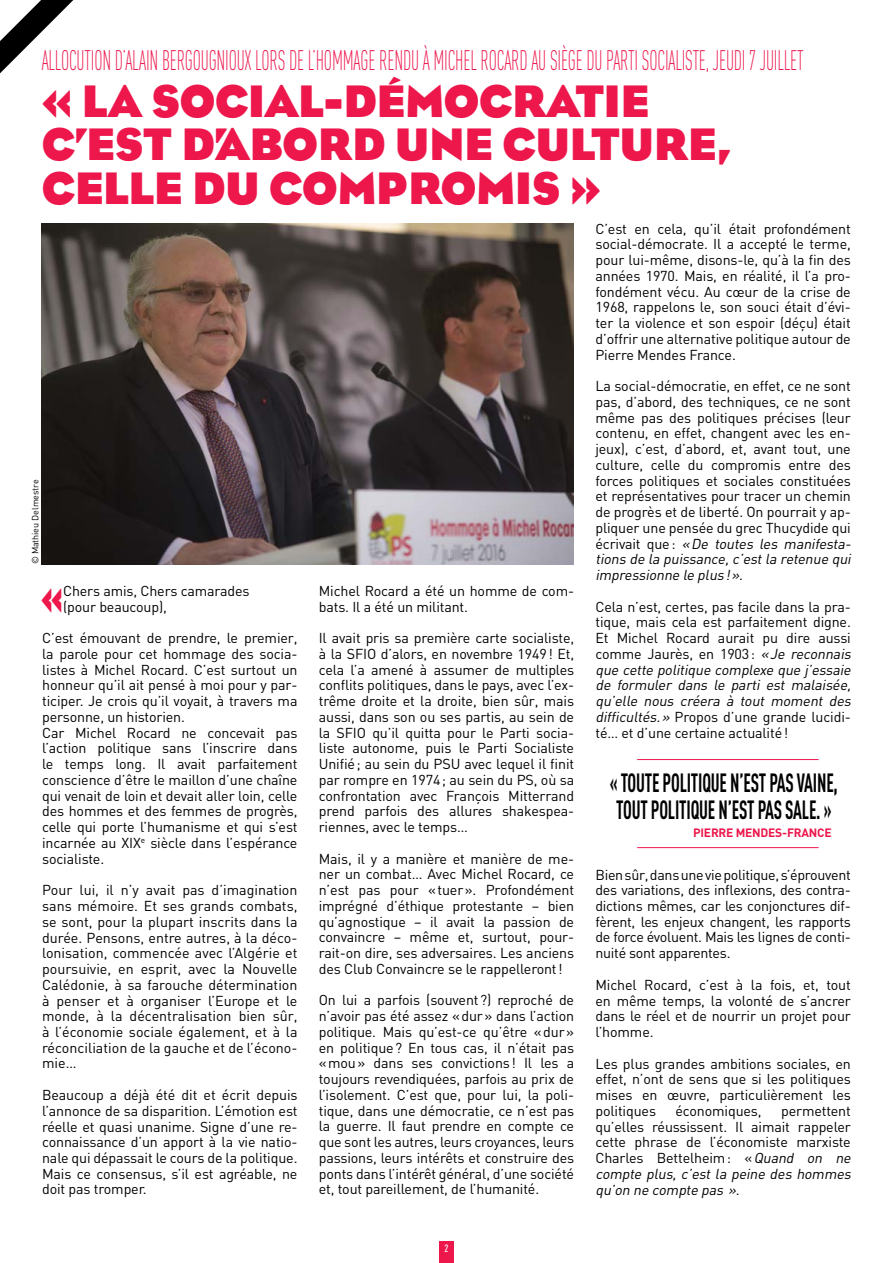
<style>
.page{position:relative;width:893px;height:1263px;background:#fff}
.page>*{position:absolute;margin:0;border:0;box-sizing:border-box;transform-origin:0 0}
.t1{font:700 46.5px/43.5px "Bureau Eagle";letter-spacing:-.01em;color:#ed174c}
.t2{font:700 40.8px "Bureau Eagle";color:#ed174c;scale:.79 1}
.t3{font:300 27.9px "DIN Cond";letter-spacing:-.01em;color:#ed174c;scale:.73 1}
.t4{font:700 26.1px/27px "DIN Cond";letter-spacing:-.01em;color:#000;scale:.73 1}
.t5{font:14.25px/15.8px "DIN";letter-spacing:-.01em;color:#000;text-align:justify}
.t6{font:700 12px "DIN";letter-spacing:-.02em;color:#ed174c}
.t7{font:500 10.5px "DIN Cond";color:#fff}
.t8{font:9px "DIN";letter-spacing:-.01em;color:#000}
.s1{font-style:italic}
</style>
<div class="page">
<div style="left:439px;top:1242px;width:15px;height:21px;background:#ed174c"></div>
<hr style="left:637px;top:759px;width:182px;height:1px;background:#ed174c">
<hr style="left:637px;top:847px;width:182px;height:1px;background:#ed174c">
<img style="left:42px;top:223px;width:532px;height:341px">
<svg style="left:0;top:0;width:73px;height:73px"></svg>
<h3 class="t3" style="left:42px;top:44px;width:1045px">ALLOCUTION D’ALAIN BERGOUGNIOUX LORS DE L’HOMMAGE RENDU À MICHEL ROCARD AU SIÈGE DU PARTI SOCIALISTE, JEUDI 7 JUILLET</h3>
<h1 class="t1" style="left:42px;top:80px;width:691px">« LA SOCIAL-DÉMOCRATIE<br>C’EST D’ABORD UNE CULTURE,<br>CELLE DU COMPROMIS »</h1>
<p class="t8" style="left:30px;top:564px;width:86px;rotate:-90deg">© Mathieu Delmestre</p>
<h2 class="t2" style="left:41px;top:576px;width:29px">«</h2>
<p class="t5" style="left:63px;top:583px;width:188px">Chers amis, Chers camarades (pour beaucoup),</p>
<p class="t5" style="left:42px;top:630px;width:257px;text-align:left">C’est émouvant de prendre, le premier, la parole pour cet hommage des socia&shy;listes à Michel Rocard. C’est surtout un honneur qu’il ait pensé à moi pour y par&shy;ticiper. Je crois qu’il voyait, à travers ma personne, un historien.<br>Car Michel Rocard ne concevait pas l’action politique sans l’inscrire dans le temps long. Il avait parfaitement conscience d’être le maillon d’une chaîne qui venait de loin et devait aller loin, celle des hommes et des femmes de progrès, celle qui porte l’humanisme et qui s’est incarnée au XIX<sup>e</sup> siècle dans l’espérance socialiste.</p>
<p class="t5" style="left:42px;top:882px;width:257px">Pour lui, il n’y avait pas d’imagination sans mémoire. Et ses grands combats, se sont, pour la plupart inscrits dans la durée. Pensons, entre autres, à la déco&shy;lonisation, commencée avec l’Algérie et poursuivie, en esprit, avec la Nouvelle Calédonie, à sa farouche détermination à penser et à organiser l’Europe et le monde, à la décentralisation bien sûr, à l’économie sociale également, et à la réconciliation de la gauche et de l’écono&shy;mie…</p>
<p class="t5" style="left:42px;top:1087px;width:257px">Beaucoup a déjà été dit et écrit depuis l’annonce de sa disparition. L’émotion est réelle et quasi unanime. Signe d’une re&shy;connaissance d’un apport à la vie natio&shy;nale qui dépassait le cours de la politique.<br>Mais ce consensus, s’il est agréable, ne doit pas tromper.</p>
<p class="t5" style="left:319px;top:583px;width:257px">Michel Rocard a été un homme de com&shy;bats. Il a été un militant.</p>
<p class="t5" style="left:319px;top:630px;width:257px">Il avait pris sa première carte socialiste, à la SFIO d’alors, en novembre 1949! Et, cela l’a amené à assumer de multiples conflits politiques, dans le pays, avec l’ex&shy;trême droite et la droite, bien sûr, mais aussi, dans son ou ses partis, au sein de la SFIO qu’il quitta pour le Parti socia&shy;liste autonome, puis le Parti Socialiste Unifié; au sein du PSU avec lequel il finit par rompre en 1974; au sein du PS, où sa confrontation avec François Mitterrand prend parfois des allures shakespea&shy;riennes, avec le temps…</p>
<p class="t5" style="left:319px;top:850px;width:257px">Mais, il y a manière et manière de me&shy;ner un combat… Avec Michel Rocard, ce n’est pas pour «tuer». Profondément imprégné d’éthique protestante – bien qu’agnostique – il avait la passion de convaincre – même et, surtout, pour&shy;rait-on dire, ses adversaires. Les anciens des Club Convaincre se le rappelleront!</p>
<p class="t5" style="left:319px;top:992px;width:257px">On lui a parfois (souvent?) reproché de n’avoir pas été assez «dur» dans l’action politique. Mais qu’est-ce qu’être «dur» en politique? En tous cas, il n’était pas «mou» dans ses convictions! Il les a toujours revendiquées, parfois au prix de l’isolement. C’est que, pour lui, la poli&shy;tique, dans une démocratie, ce n’est pas la guerre. Il faut prendre en compte ce que sont les autres, leurs croyances, leurs passions, leurs intérêts et construire des ponts dans l’intérêt général, d’une société et, tout pareillement, de l’humanité.</p>
<p class="t7" style="left:444px;top:1242px;width:6px">2</p>
<p class="t5" style="left:595px;top:220px;width:257px">C’est en cela, qu’il était profondément social-démocrate. Il a accepté le terme, pour lui-même, disons-le, qu’à la fin des années 1970. Mais, en réalité, il l’a pro&shy;fondément vécu. Au cœur de la crise de 1968, rappelons le, son souci était d’évi&shy;ter la violence et son espoir (déçu) était d’offrir une alternative politique autour de Pierre Mendes France.</p>
<p class="t5" style="left:595px;top:378px;width:260px;text-align:left">La social-démocratie, en effet, ce ne sont pas, d’abord, des techniques, ce ne sont même pas des politiques précises (leur contenu, en effet, changent avec les en&shy;jeux), c’est, d’abord, et, avant tout, une culture, celle du compromis entre des forces politiques et sociales constituées et représentatives pour tracer un chemin de progrès et de liberté. On pourrait y ap&shy;pliquer une pensée du grec Thucydide qui é c r i va i t q u e : <span class="s1">«De toutes les manifesta&shy;tions de la puissance,c’estla retenue qui impressionne le plus!»</span>.</p>
<p class="t5" style="left:595px;top:598px;width:260px;text-align:left">Cela n’est, certes, pas facile dans la pra&shy;tique, mais cela est parfaitement digne.<br>Et Michel Rocard aurait pu dire aussi comme Jaurès, en 1903: <span class="s1">«Je reconnais que cette politique complexe que j ’essaie de formuler dans le parti est malaisée, qu’elle nous créera à tout moment des difficultés.»</span> Propos d’une grande lucidi&shy;té… et d’une certaine actualité!</p>
<h3 class="t4" style="left:610px;top:768px;width:314px">« TOUTE POLITIQUE N’EST PAS VAINE,<br>TOUT POLITIQUE N’EST PAS SALE. »</h3>
<p class="t6" style="left:693px;top:824px;width:140px">PIERRE MENDES-FRANCE</p>
<p class="t5" style="left:595px;top:866px;width:257px">Bien sûr, dans une vie politique, s’éprouvent des variations, des inflexions, des contra&shy;dictions mêmes, car les conjonctures dif&shy;fèrent, les enjeux changent, les rapports de force évoluent. Mais les lignes de conti&shy;nuité sont apparentes.</p>
<p class="t5" style="left:595px;top:976px;width:257px">Michel Rocard, c’est à la fois, et, tout en même temps, la volonté de s’ancrer dans le réel et de nourrir un projet pour l’homme.</p>
<p class="t5" style="left:595px;top:1055px;width:257px">Les plus grandes ambitions sociales, en effet, n’ont de sens que si les politiques mises en œuvre, particulièrement les politiques</p>
<p class="t5" style="left:675px;top:1102px;width:88px">économiques,</p>
<p class="t5" style="left:595px;top:1102px;width:260px;text-align:left;text-indent:186px">permettent qu’elles réussissent. Il aimait rappeler cette phrase de l’économiste marxiste<br>Charles Bettelheim: «<span class="s1">Quand on ne compte plus, c’est la peine des hommes qu’on ne compte pas »</span>.</p>
</div>
